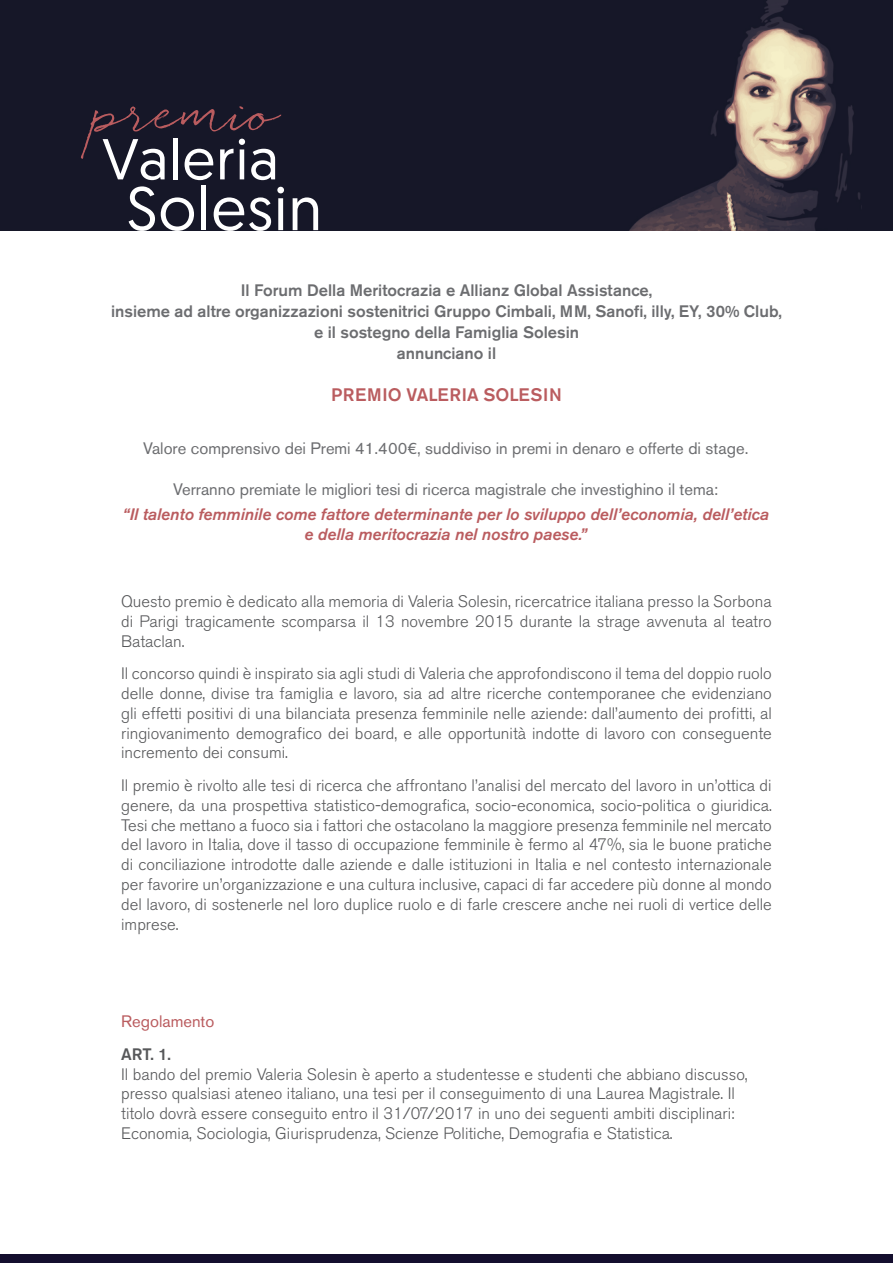
<style>
.page{position:relative;width:893px;height:1263px;background:#fff}
.page>*{position:absolute;margin:0;border:0;box-sizing:border-box;transform-origin:0 0}
.t1{font:500 18px "Akzidenz Grotesk BE";letter-spacing:.02em;color:#ba5c5f}
.t2{font:300 16.5px/19.8px "Akzidenz Grotesk BE";color:#57585a;text-align:justify}
.t3{font:500 16.5px "Akzidenz Grotesk BE";color:#6c6d70}
.t4{font:16.5px "Akzidenz Grotesk BE";color:#6c6d70}
.t5{font:italic 500 16.5px/19.8px "Akzidenz Grotesk BE";color:#ba5c5f;text-align:center}
.t6{font:16.5px "Akzidenz Grotesk BE";color:#ba5c5f}
.s1{font-weight:500}
</style>
<div class="page">
<div style="left:0;top:1254px;width:893px;height:9px;background:#140e2e"></div>
<div style="left:0;top:0;width:893px;height:230px;background:#161728"></div>
<img style="left:629px;top:0;width:231px;height:230px">
<svg style="left:81px;top:106px;width:200px;height:74px"></svg>
<svg style="left:129px;top:186px;width:26px;height:45px"></svg>
<svg style="left:161px;top:197px;width:33px;height:34px"></svg>
<div style="left:201px;top:186px;width:5px;height:44px;background:#fff"></div>
<svg style="left:214px;top:197px;width:57px;height:34px"></svg>
<svg style="left:277px;top:187px;width:7px;height:43px"></svg>
<svg style="left:293px;top:197px;width:25px;height:33px"></svg>
<p class="t3" style="left:241px;top:280px;width:413px">Il Forum Della Meritocrazia e Allianz Global Assistance,</p>
<p class="t3" style="left:111px;top:301px;width:672px">insieme ad altre organizzazioni sostenitrici Gruppo Cimbali, MM, Sanofi, illy, EY, 30% Club,</p>
<p class="t3" style="left:314px;top:322px;width:267px">e il sostegno della Famiglia Solesin</p>
<p class="t3" style="left:397px;top:343px;width:101px">annunciano il</p>
<p class="t1" style="left:331px;top:383px;width:232px">PREMIO VALERIA SOLESIN</p>
<p class="t4" style="left:143px;top:438px;width:607px">Valore comprensivo dei Premi 41.400€, suddiviso in premi in denaro e offerte di stage.</p>
<p class="t4" style="left:173px;top:480px;width:547px">Verranno premiate le migliori tesi di ricerca magistrale che investighino il tema:</p>
<p class="t5" style="left:122px;top:505px;width:648px">“Il talento femminile come fattore determinante per lo sviluppo dell’economia, dell’etica e della meritocrazia nel nostro paese.”</p>
<p class="t2" style="left:121px;top:592px;width:652px">Questo premio è dedicato alla memoria di Valeria Solesin, ricercatrice italiana presso la Sorbona di Parigi tragicamente scomparsa il 13 novembre 2015 durante la strage avvenuta al teatro Bataclan.</p>
<p class="t2" style="left:121px;top:664px;width:652px">Il concorso quindi è inspirato sia agli studi di Valeria che approfondiscono il tema del doppio ruolo delle donne, divise tra famiglia e lavoro, sia ad altre ricerche contemporanee che evidenziano gli effetti positivi di una bilanciata presenza femminile nelle aziende: dall’aumento dei profitti, al ringiovanimento demografico dei board, e alle opportunità indotte di lavoro con conseguente incremento dei consumi.</p>
<p class="t2" style="left:121px;top:776px;width:652px">Il premio è rivolto alle tesi di ricerca che affrontano l’analisi del mercato del lavoro in un’ottica di genere, da una prospettiva statistico-demografica, socio-economica, socio-politica o giuridica.<br>Tesi che mettano a fuoco sia i fattori che ostacolano la maggiore presenza femminile nel mercato del lavoro in Italia, dove il tasso di occupazione femminile è fermo al 47%, sia le buone pratiche di conciliazione introdotte dalle aziende e dalle istituzioni in Italia e nel contesto internazionale per favorire un’organizzazione e una cultura inclusive, capaci di far accedere più donne al mondo del lavoro, di sostenerle nel loro duplice ruolo e di farle crescere anche nei ruoli di vertice delle imprese.</p>
<p class="t6" style="left:121px;top:1012px;width:95px">Regolamento</p>
<p class="t2" style="left:121px;top:1044px;width:628px;text-align:left"><span class="s1">ART. 1.<br></span>Il bando del premio Valeria Solesin è aperto a studentesse e studenti che abbiano discusso, presso qualsiasi ateneo italiano, una tesi per il conseguimento di una Laurea Magistrale. Il titolo dovrà essere conseguito entro il 31/07/2017 in uno dei seguenti ambiti disciplinari:<br>Economia, Sociologia, Giurisprudenza, Scienze Politiche, Demografia e Statistica.</p>
</div>
